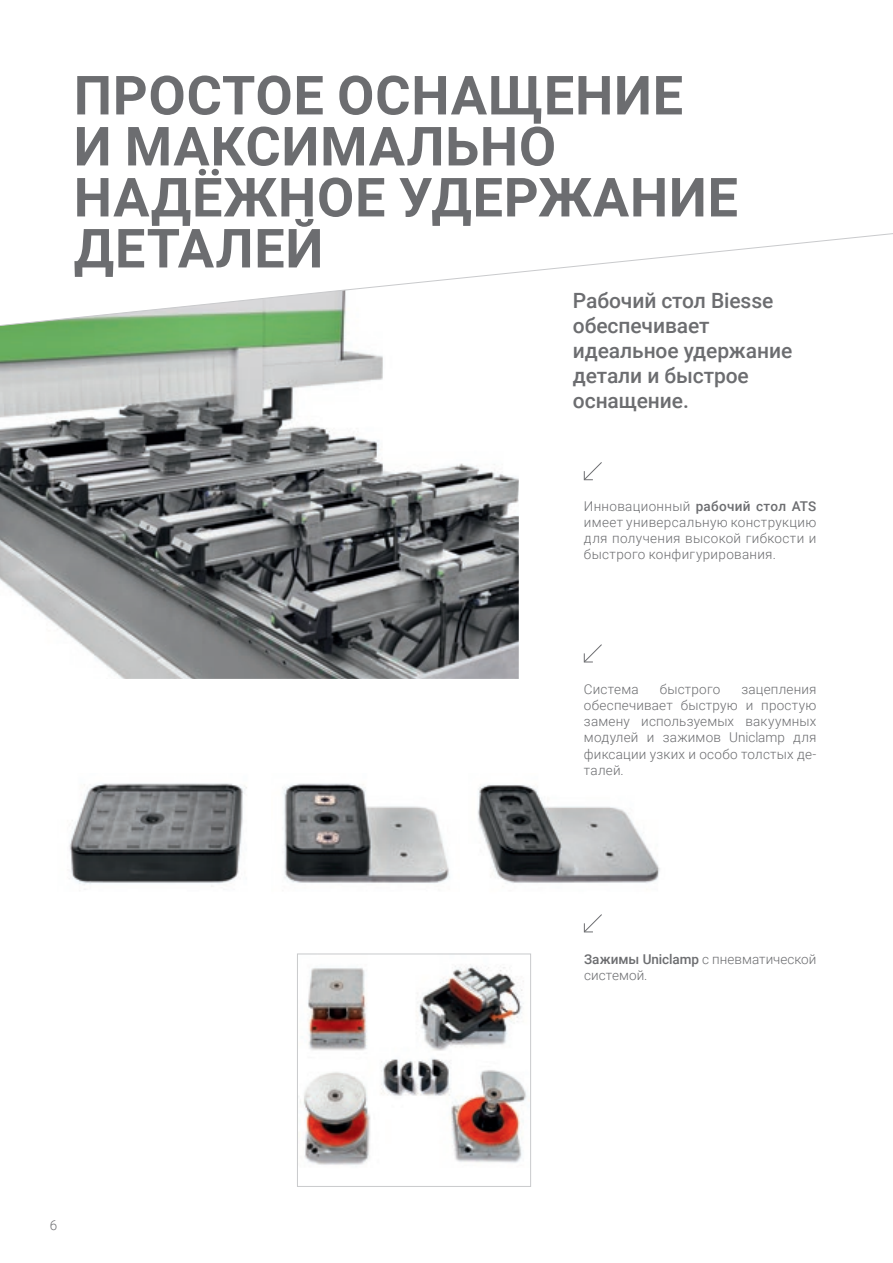
<style>
.page{position:relative;width:893px;height:1263px;background:#fff}
.page>*{position:absolute;margin:0;border:0;box-sizing:border-box;transform-origin:0 0}
._1_TITOLO_GRIGIO{font:700 54px/51px "Roboto";letter-spacing:.015em;color:#6c6d70}
.t1{font:500 21px/25.2px "Roboto";letter-spacing:-.005em;color:#6c6d70}
.t2{font:300 13.5px/16.2px "Roboto";letter-spacing:.015em;color:#6c6d70;text-align:justify}
.s1{font-weight:500}
</style>
<div class="page">
<img style="left:0;top:328px;width:519px;height:351px">
<svg style="left:0;top:233px;width:893px;height:95px"></svg>
<img style="left:303px;top:964px;width:224px;height:201px">
<div style="left:297px;top:953px;width:234px;height:234px;border:1px solid #c9cacc"></div>
<svg style="left:583px;top:462px;width:19px;height:19px"></svg>
<img style="left:69px;top:783px;width:178px;height:104px">
<img style="left:283px;top:783px;width:167px;height:100px">
<img style="left:478px;top:784px;width:182px;height:99px">
<svg style="left:583px;top:914px;width:19px;height:19px"></svg>
<svg style="left:583px;top:644px;width:19px;height:19px"></svg>
<p class="_1_TITOLO_GRIGIO" style="left:74px;top:68px;width:666px">ПРОСТОЕ ОСНАЩЕНИЕ<br>И МАКСИМАЛЬНО<br>НАДЁЖНОЕ УДЕРЖАНИЕ<br>ДЕТАЛЕЙ</p>
<p class="t1" style="left:573px;top:287px;width:221px">Рабочий стол Biesse обеспечивает идеальное удержание детали и быстрое оснащение.</p>
<p class="t2" style="left:584px;top:497px;width:234px">Инновационный <span class="s1">рабочий стол ATS </span>имеет универсальную конструкцию для получения высокой гибкости и быстрого конфигурирования.</p>
<p class="t2" style="left:584px;top:680px;width:56px">Система</p>
<p class="t2" style="left:660px;top:680px;width:62px">быстрого</p>
<p class="t2" style="left:584px;top:680px;width:234px;text-indent:157px">зацепления обеспечивает быструю и простую замену используемых вакуумных модулей и зажимов Uniclamp для фиксации узких и особо толстых де&shy;талей.</p>
<p class="t2" style="left:584px;top:950px;width:234px"><span class="s1">Зажимы Uniclamp</span> с пневматической системой.</p>
<p class="t2" style="left:50px;top:1216px;width:9px">6</p>
</div>
